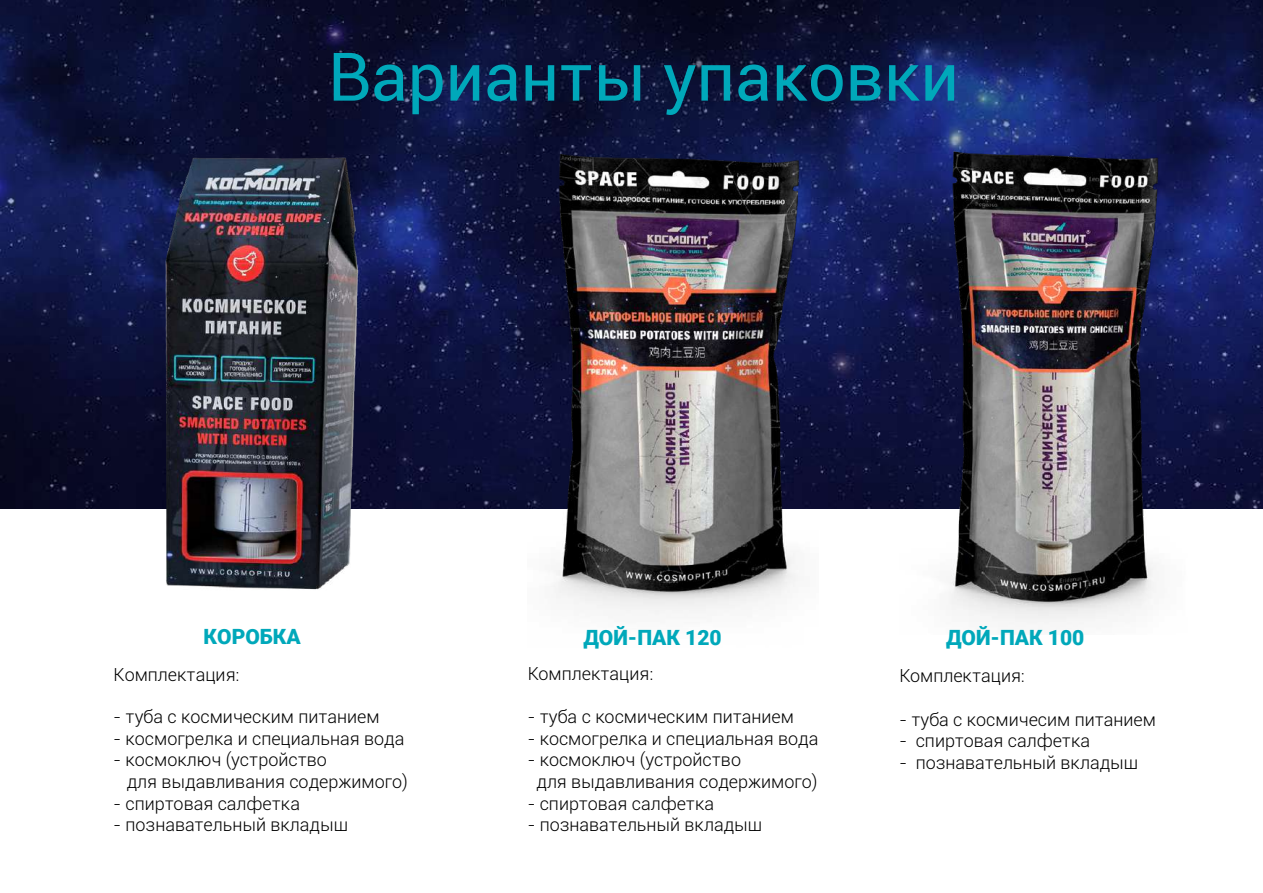
<style>
.page{position:relative;width:1263px;height:893px;background:#fff}
.page>*{position:absolute;margin:0;border:0;box-sizing:border-box;transform-origin:0 0}
.t1{font:67.05px "Roboto";color:#00a8ba}
.t2{font:900 21px "Roboto";color:#00a8ba}
.t3{font:300 18px/21.6px "Roboto";color:#000}
</style>
<div class="page">
<img style="left:0;top:0;width:1263px;height:509px">
<img style="left:120px;top:124px;width:274px;height:466px">
<img style="left:899px;top:126px;width:291px;height:497px">
<img style="left:528px;top:155px;width:291px;height:459px">
<h1 class="t1" style="left:328px;top:30px;width:632px">Варианты упаковки</h1>
<p class="t2" style="left:204px;top:622px;width:99px">КОРОБКА</p>
<p class="t3" style="left:114px;top:663px;width:127px">Комплектация:</p>
<p class="t3" style="left:114px;top:705px;width:268px">- туба с космическим питанием</p>
<p class="t3" style="left:114px;top:727px;width:292px">- космогрелка и специальная вода</p>
<p class="t3" style="left:127px;top:749px;width:283px;text-indent:-13px">- космоключ (устройство<br>для выдавливания содержимого)</p>
<p class="t3" style="left:114px;top:792px;width:188px">- спиртовая салфетка</p>
<p class="t3" style="left:114px;top:813px;width:236px">- познавательный вкладыш</p>
<p class="t2" style="left:583px;top:623px;width:140px">ДОЙ-ПАК 120</p>
<p class="t3" style="left:528px;top:662px;width:127px">Комплектация:</p>
<p class="t3" style="left:528px;top:705px;width:268px">- туба с космическим питанием</p>
<p class="t3" style="left:528px;top:727px;width:292px">- космогрелка и специальная вода</p>
<p class="t3" style="left:536px;top:749px;width:283px;text-indent:-9px">- космоключ (устройство<br>для выдавливания содержимого)</p>
<p class="t3" style="left:528px;top:792px;width:188px">- спиртовая салфетка</p>
<p class="t3" style="left:528px;top:813px;width:236px">- познавательный вкладыш</p>
<p class="t2" style="left:946px;top:623px;width:140px">ДОЙ-ПАК 100</p>
<p class="t3" style="left:899px;top:665px;width:127px">Комплектация:</p>
<p class="t3" style="left:899px;top:708px;width:258px">- туба с космичесим питанием</p>
<p class="t3" style="left:899px;top:729px;width:192px">- спиртовая салфетка</p>
<p class="t3" style="left:899px;top:751px;width:240px">- познавательный вкладыш</p>
</div>
